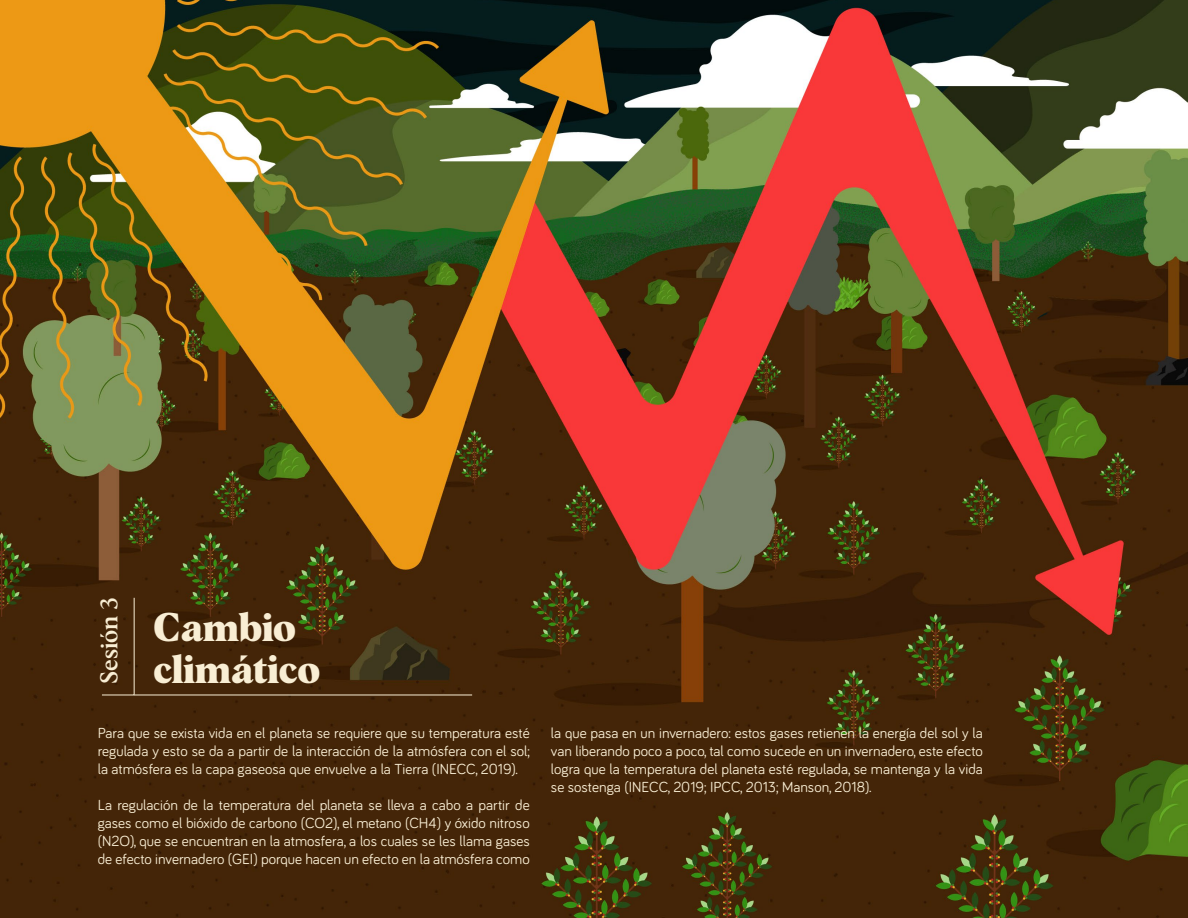
<style>
.page{position:relative;width:1188px;height:918px;background:#fff}
.page>*{position:absolute;margin:0;border:0;box-sizing:border-box;transform-origin:0 0}
.t1{font:700 39px "Albra Text";color:#f9eed4}
.t2{font:500 24px "Albra Text";color:#f9eed4}
.t3{font:15px/18px "Bariol";color:#f9eed4;text-align:justify}
</style>
<div class="page">
<img style="left:0;top:0;width:1188px;height:918px">
<svg style="left:102px;top:597px;width:33px;height:98px;background:#4a2b0f"></svg>
<hr style="left:134px;top:695px;width:338px;height:1px;background:#f9eed4">
<h2 class="t2" style="left:91px;top:684px;width:88px;rotate:-90deg">Sesión 3</h2>
<h1 class="t1" style="left:153px;top:598px;width:144px">Cambio</h1>
<h1 class="t1" style="left:153px;top:640px;width:169px">climático</h1>
<p class="t3" style="left:98px;top:723px;width:433px">Para que se exista vida en el planeta se requiere que su temperatura esté regulada y esto se da a partir de la interacción de la atmósfera con el sol; la atmósfera es la capa gaseosa que envuelve a la Tierra (INECC, 2019).</p>
<p class="t3" style="left:98px;top:795px;width:433px">La regulación de la temperatura del planeta se lleva a cabo a partir de gases como el bióxido de carbono (CO2), el metano (CH4) y óxido nitroso (N2O), que se encuentran en la atmosfera, a los cuales se les llama gases de efecto invernadero (GEI) porque hacen un efecto en la atmósfera como</p>
<p class="t3" style="left:551px;top:723px;width:433px">la que pasa en un invernadero: estos gases retienen la energía del sol y la van liberando poco a poco, tal como sucede en un invernadero, este efecto logra que la temperatura del planeta esté regulada, se mantenga y la vida se sostenga (INECC, 2019; IPCC, 2013; Manson, 2018).</p>
</div>
